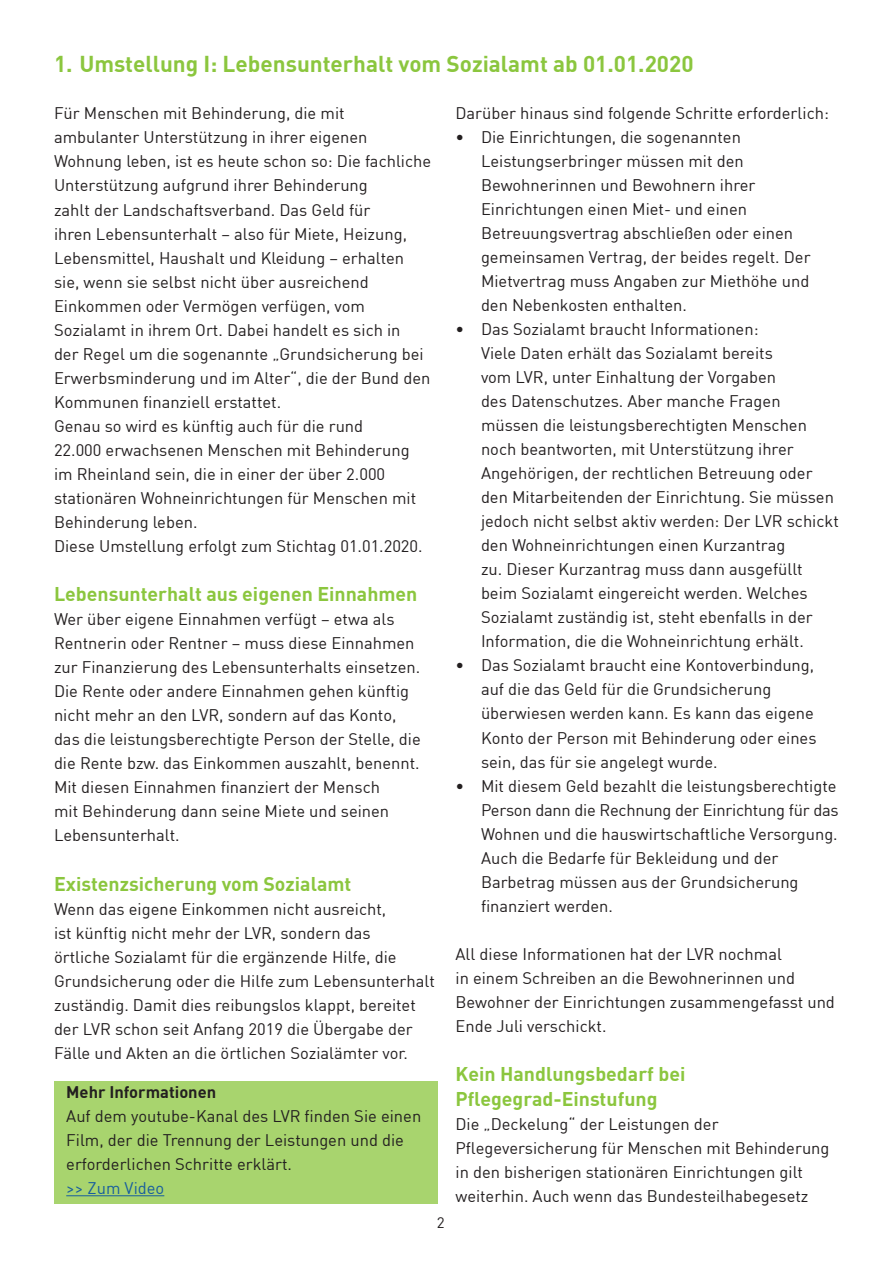
<style>
.page{position:relative;width:893px;height:1263px;background:#fff}
.page>*{position:absolute;margin:0;border:0;box-sizing:border-box;transform-origin:0 0}
.t1{font:700 22.5px "DIN";color:#8bc63e}
.t2{font:700 19.5px/25.5px "DIN";color:#8bc63e}
.t3{font:16.5px/24px "DIN";color:#231f20}
.t4{font:700 16.5px "DIN";color:#231f20}
.t5{font:16.5px "DIN";color:#175d9e}
.t6{font:15px "DIN";color:#231f20}
</style>
<div class="page">
<div style="left:54px;top:1081px;width:383px;height:122px;background:#a8d46e"></div>
<hr style="left:66px;top:1195px;width:98px;height:1px;background:#175d9e">
<h1 class="t1" style="left:54px;top:49px;width:641px">1. Umstellung I: Lebensunterhalt vom Sozialamt ab 01.01.2020</h1>
<p class="t3" style="left:54px;top:101px;width:379px">Für Menschen mit Behinderung, die mit ambulanter Unterstützung in ihrer eigenen Wohnung leben, ist es heute schon so: Die fachliche Unterstützung aufgrund ihrer Behinderung<br>zahlt der Landschaftsverband. Das Geld für<br>ihren Lebensunterhalt – also für Miete, Heizung, Lebensmittel, Haushalt und Kleidung – erhalten sie, wenn sie selbst nicht über ausreichend Einkommen oder Vermögen verfügen, vom Sozialamt in ihrem Ort. Dabei handelt es sich in<br>der Regel um die sogenannte „Grundsicherung bei Erwerbsminderung und im Alter“, die der Bund den Kommunen finanziell erstattet.<br>Genau so wird es künftig auch für die rund<br>22.000 erwachsenen Menschen mit Behinderung im Rheinland sein, die in einer der über 2.000 stationären Wohneinrichtungen für Menschen mit Behinderung leben.<br>Diese Umstellung erfolgt zum Stichtag 01.01.2020.</p>
<p class="t2" style="left:54px;top:580px;width:365px">Lebensunterhalt aus eigenen Einnahmen</p>
<p class="t3" style="left:54px;top:607px;width:368px">Wer über eigene Einnahmen verfügt – etwa als Rentnerin oder Rentner – muss diese Einnahmen zur Finanzierung des Lebensunterhalts einsetzen.<br>Die Rente oder andere Einnahmen gehen künftig nicht mehr an den LVR, sondern auf das Konto, das die leistungsberechtigte Person der Stelle, die die Rente bzw. das Einkommen auszahlt, benennt.<br>Mit diesen Einnahmen finanziert der Mensch<br>mit Behinderung dann seine Miete und seinen Lebensunterhalt.</p>
<p class="t2" style="left:54px;top:870px;width:299px">Existenzsicherung vom Sozialamt</p>
<p class="t3" style="left:54px;top:896px;width:382px">Wenn das eigene Einkommen nicht ausreicht,<br>ist künftig nicht mehr der LVR, sondern das<br>örtliche Sozialamt für die ergänzende Hilfe, die Grundsicherung oder die Hilfe zum Lebensunterhalt zuständig. Damit dies reibungslos klappt, bereitet der LVR schon seit Anfang 2019 die Übergabe der Fälle und Akten an die örtlichen Sozialämter vor.</p>
<p class="t4" style="left:66px;top:1081px;width:151px">Mehr Informationen</p>
<p class="t3" style="left:66px;top:1104px;width:356px">Auf dem youtube-Kanal des LVR finden Sie einen<br>Film, der die Trennung der Leistungen und die erforderlichen Schritte erklärt.</p>
<p class="t5" style="left:66px;top:1178px;width:100px">&gt;&gt; Zum Video</p>
<p class="t6" style="left:437px;top:1213px;width:9px">2</p>
<p class="t3" style="left:455px;top:101px;width:375px">Darüber hinaus sind folgende Schritte erforderlich:</p>
<p class="t3" style="left:481px;top:125px;width:331px;text-indent:-25px">• Die Einrichtungen, die sogenannten Leistungserbringer müssen mit den Bewohnerinnen und Bewohnern ihrer Einrichtungen einen Miet- und einen Betreuungsvertrag abschließen oder einen gemeinsamen Vertrag, der beides regelt. Der Mietvertrag muss Angaben zur Miethöhe und den Nebenkosten enthalten.</p>
<p class="t3" style="left:481px;top:317px;width:359px;text-indent:-25px">• Das Sozialamt braucht Informationen:<br>Viele Daten erhält das Sozialamt bereits<br>vom LVR, unter Einhaltung der Vorgaben<br>des Datenschutzes. Aber manche Fragen müssen die leistungsberechtigten Menschen noch beantworten, mit Unterstützung ihrer Angehörigen, der rechtlichen Betreuung oder den Mitarbeitenden der Einrichtung. Sie müssen jedoch nicht selbst aktiv werden: Der LVR schickt den Wohneinrichtungen einen Kurzantrag<br>zu. Dieser Kurzantrag muss dann ausgefüllt beim Sozialamt eingereicht werden. Welches Sozialamt zuständig ist, steht ebenfalls in der Information, die die Wohneinrichtung erhält.</p>
<p class="t3" style="left:481px;top:653px;width:337px;text-indent:-25px">• Das Sozialamt braucht eine Kontoverbindung, auf die das Geld für die Grundsicherung überwiesen werden kann. Es kann das eigene Konto der Person mit Behinderung oder eines sein, das für sie angelegt wurde.</p>
<p class="t3" style="left:481px;top:773px;width:359px;text-indent:-25px">• Mit diesem Geld bezahlt die leistungsberechtigte Person dann die Rechnung der Einrichtung für das Wohnen und die hauswirtschaftliche Versorgung.<br>Auch die Bedarfe für Bekleidung und der Barbetrag müssen aus der Grundsicherung finanziert werden.</p>
<p class="t3" style="left:455px;top:941px;width:381px">All diese Informationen hat der LVR nochmal<br>in einem Schreiben an die Bewohnerinnen und Bewohner der Einrichtungen zusammengefasst und Ende Juli verschickt.</p>
<p class="t2" style="left:455px;top:1060px;width:231px">Kein Handlungsbedarf bei<br>Pflegegrad-Einstufung</p>
<p class="t3" style="left:455px;top:1112px;width:375px">Die „Deckelung“ der Leistungen der Pflegeversicherung für Menschen mit Behinderung in den bisherigen stationären Einrichtungen gilt weiterhin. Auch wenn das Bundesteilhabegesetz</p>
</div>
